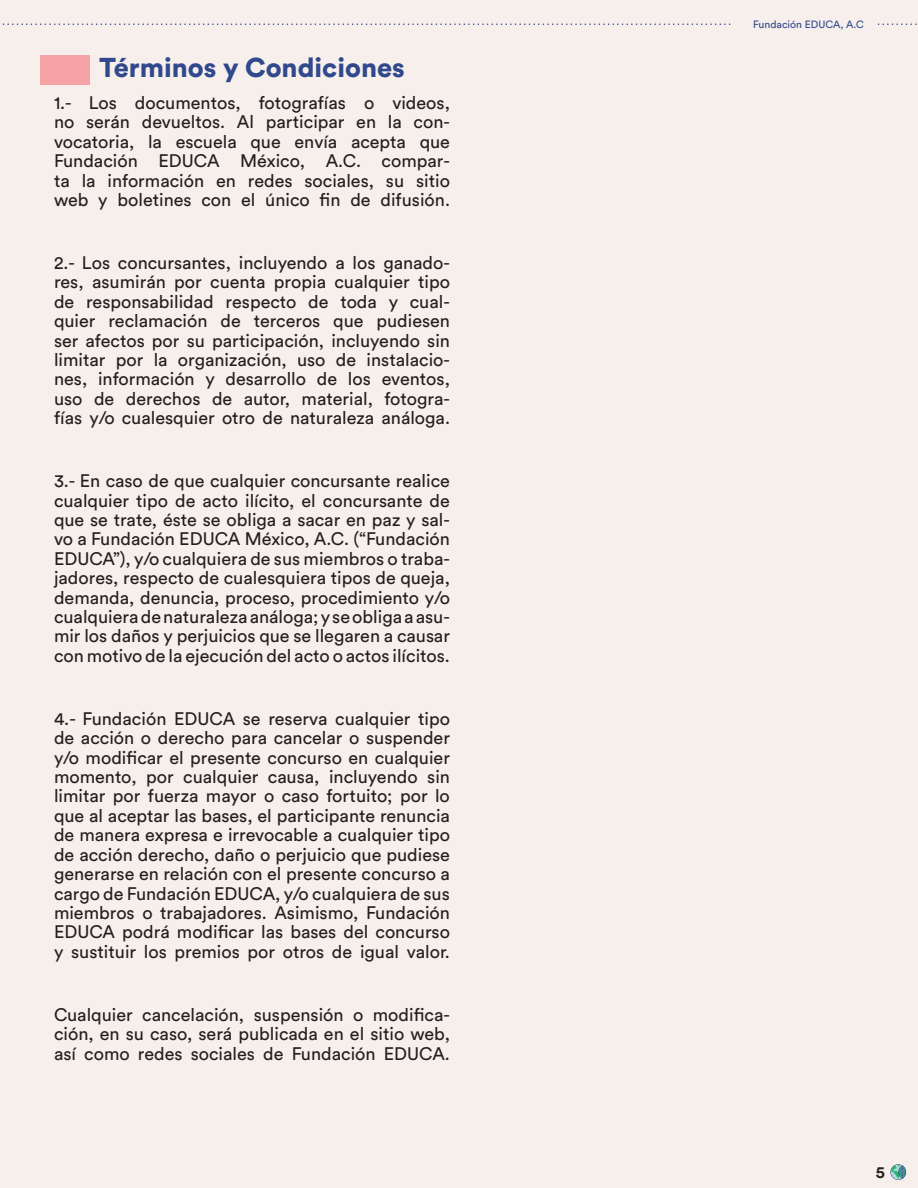
<style>
.page{position:relative;width:918px;height:1188px;background:#f6efeb}
.page>*{position:absolute;margin:0;border:0;box-sizing:border-box;transform-origin:0 0}
.t1{font:900 27px "Circular Std";color:#30488c}
.t2{font:18px/19.5px "Circular Std";color:#231f20;text-align:justify}
.t3{font:700 16.5px "Circular Std";color:#231f20}
.t4{font:10.5px "Circular Std";color:#30488c}
</style>
<div class="page">
<svg style="left:2px;top:23px;width:915px;height:2px"></svg>
<svg style="left:890px;top:1164px;width:16px;height:16px"></svg>
<div style="left:733px;top:14px;width:143px;height:26px;background:#f6efeb"></div>
<div style="left:40px;top:56px;width:50px;height:29px;background:#f7a3a6"></div>
<p class="t1" style="left:99px;top:50px;width:307px">Términos y Condiciones</p>
<p class="t2" style="left:54px;top:93px;width:398px">1.- Los documentos, fotografías o videos, no serán devueltos. Al participar en la con&shy;vocatoria, la escuela que envía acepta que Fundación EDUCA México, A.C. compar&shy;ta la información en redes sociales, su sitio web y boletines con el único fin de difusión.</p>
<p class="t2" style="left:54px;top:253px;width:398px">2.- Los concursantes, incluyendo a los ganado&shy;res, asumirán por cuenta propia cualquier tipo de responsabilidad respecto de toda y cual&shy;quier reclamación de terceros que pudiesen ser afectos por su participación, incluyendo sin limitar por la organización, uso de instalacio&shy;nes, información y desarrollo de los eventos, uso de derechos de autor, material, fotogra&shy;fías y/o cualesquier otro de naturaleza análoga.</p>
<p class="t2" style="left:54px;top:471px;width:398px">3.- En caso de que cualquier concursante realice cualquier tipo de acto ilícito, el concursante de que se trate, éste se obliga a sacar en paz y sal&shy;vo a Fundación EDUCA México, A.C. (“Fundación EDUCA”), y/o cualquiera de sus miembros o traba&shy;jadores, respecto de cualesquiera tipos de queja, demanda, denuncia, proceso, procedimiento y/o cualquiera de naturaleza análoga; y se obliga a asu&shy;mir los daños y perjuicios que se llegaren a causar con motivo de la ejecución del acto o actos ilícitos.</p>
<p class="t2" style="left:54px;top:708px;width:398px">4.- Fundación EDUCA se reserva cualquier tipo de acción o derecho para cancelar o suspender y/o modificar el presente concurso en cualquier momento, por cualquier causa, incluyendo sin limitar por fuerza mayor o caso fortuito; por lo que al aceptar las bases, el participante renuncia de manera expresa e irrevocable a cualquier tipo de acción derecho, daño o perjuicio que pudiese generarse en relación con el presente concurso a cargo de Fundación EDUCA, y/o cualquiera de sus miembros o trabajadores. Asimismo, Fundación EDUCA podrá modificar las bases del concurso y sustituir los premios por otros de igual valor.</p>
<p class="t2" style="left:54px;top:1004px;width:398px">Cualquier cancelación, suspensión o modifica&shy;ción, en su caso, será publicada en el sitio web, así como redes sociales de Fundación EDUCA.</p>
<p class="t4" style="left:753px;top:18px;width:112px">Fundación EDUCA, A.C</p>
<p class="t3" style="left:876px;top:1161px;width:11px">5</p>
</div>
